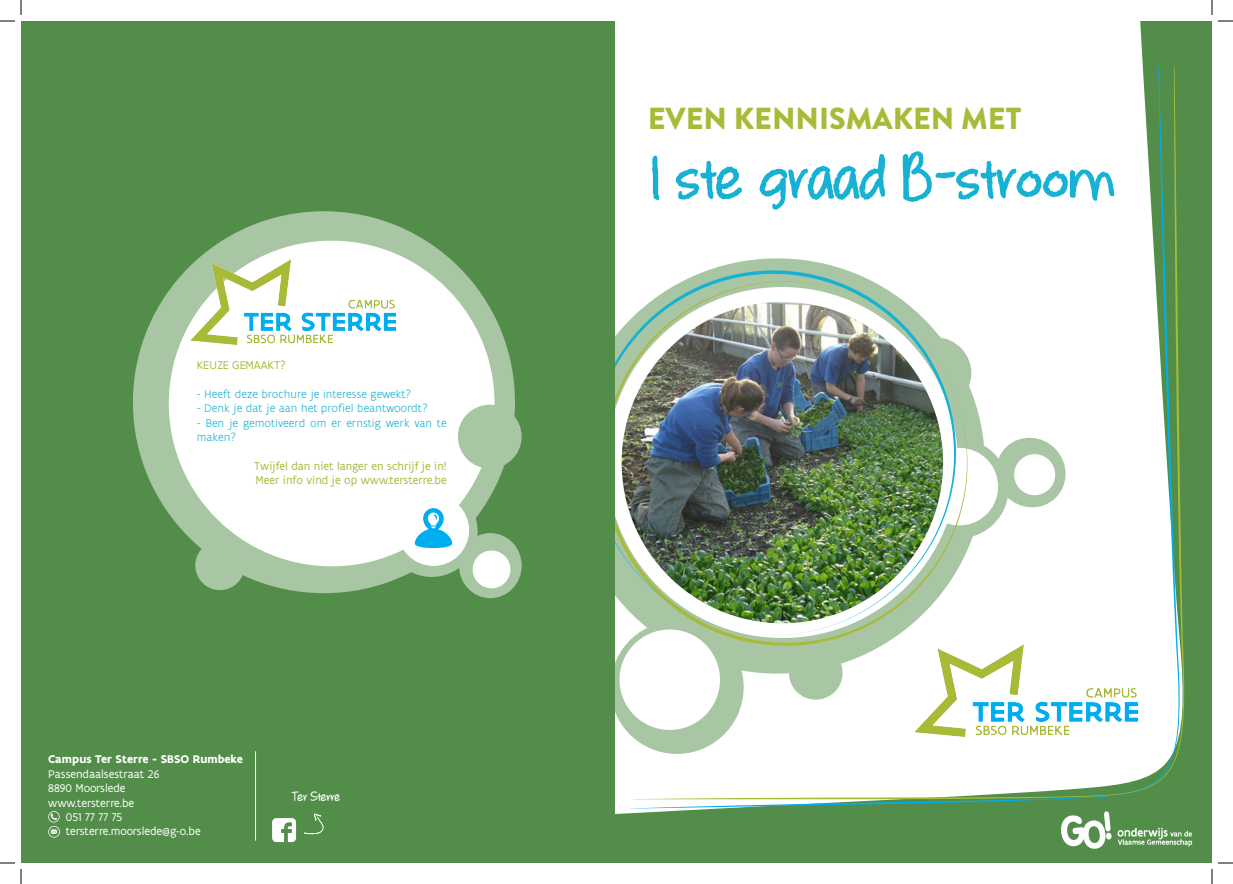
<style>
.page{position:relative;width:1233px;height:884px;background:#fff}
.page>*{position:absolute;margin:0;border:0;box-sizing:border-box;transform-origin:0 0}
.t1{font:700 73px "whateverittakes";color:#16b1d3}
.t2{font:900 30.4px "Brandon Grotesque";color:#a8ba38}
.t3{font:700 15px "whateverittakes";color:#fff}
.t4{font:300 12px/14.4px "Flanders Art Sans";color:#16b1d3}
.t5{font:12px/14.4px "Flanders Art Sans";color:#fff}
.t6{font:12px "Flanders Art Sans";color:#aab938}
.t7{font:700 12px "Flanders Art Sans";color:#fff}
.t8{font:12px "Flanders Art Sans";color:#a8ba38}
</style>
<div class="page">
<svg style="left:615px;top:21px;width:597px;height:842px;fill:#528e49"></svg>
<svg style="left:633px;top:44px;width:551px;height:755px"></svg>
<img style="left:1061px;top:812px;width:131px;height:36px">
<svg style="left:615px;top:236px;width:392px;height:460px"></svg>
<svg style="left:786px;top:646px;width:59px;height:57px"></svg>
<svg style="left:967px;top:333px;width:8px;height:78px"></svg>
<svg style="left:967px;top:433px;width:102px;height:111px"></svg>
<svg style="left:615px;top:646px;width:136px;height:115px"></svg>
<svg style="left:615px;top:281px;width:352px;height:365px"></svg>
<img style="left:615px;top:270px;width:341px;height:365px">
<img style="left:914px;top:644px;width:223px;height:92px">
<div style="left:21px;top:21px;width:594px;height:842px;background:#528e49"></div>
<div style="left:133px;top:211px;width:382px;height:382px;background:#a9c6a4;border-radius:50%"></div>
<div style="left:195px;top:541px;width:50px;height:49px;background:#a9c6a4;border-radius:50%"></div>
<div style="left:459px;top:533px;width:62px;height:65px;background:#a9c6a4;border-radius:50%"></div>
<div style="left:386px;top:485px;width:91px;height:92px;background:#a9c6a4;border-radius:50%"></div>
<div style="left:169px;top:241px;width:325px;height:325px;background:#fff;border-radius:50%"></div>
<div style="left:398px;top:494px;width:71px;height:72px;background:#fff;border-radius:50%"></div>
<div style="left:472px;top:550px;width:38px;height:38px;background:#fff;border-radius:50%"></div>
<div style="left:458px;top:405px;width:63px;height:63px;background:#a9c6a4;border-radius:50%"></div>
<img style="left:191px;top:259px;width:204px;height:85px">
<svg style="left:48px;top:811px;width:12px;height:27px"></svg>
<hr style="left:255px;top:751px;width:1px;height:90px;background:#fff">
<div style="left:619px;top:629px;width:101px;height:101px;background:#fff;border-radius:50%"></div>
<svg style="left:272px;top:818px;width:24px;height:24px"></svg>
<svg style="left:304px;top:813px;width:19px;height:21px"></svg>
<svg style="left:415px;top:508px;width:37px;height:40px"></svg>
<svg style="left:1218px;top:20px;width:15px;height:2px"></svg>
<svg style="left:1218px;top:862px;width:15px;height:2px"></svg>
<svg style="left:0;top:0;width:22px;height:22px"></svg>
<svg style="left:0;top:862px;width:22px;height:22px"></svg>
<svg style="left:1211px;top:0;width:1px;height:15px"></svg>
<svg style="left:1211px;top:869px;width:1px;height:15px"></svg>
<p class="t8" style="left:197px;top:358px;width:91px">KEUZE GEMAAKT?</p>
<p class="t4" style="left:197px;top:387px;width:216px">- Heeft deze brochure je interesse gewekt?</p>
<p class="t4" style="left:197px;top:402px;width:232px">- Denk je dat je aan het profiel beantwoordt?</p>
<p class="t4" style="left:197px;top:416px;width:251px">- Ben je gemotiveerd om er ernstig werk van te maken?</p>
<p class="t6" style="left:254px;top:459px;width:194px">Twijfel dan niet langer en schrijf je in!</p>
<p class="t6" style="left:255px;top:473px;width:193px">Meer info vind je op www.tersterre.be</p>
<p class="t7" style="left:48px;top:752px;width:196px">Campus Ter Sterre - SBSO Rumbeke</p>
<p class="t5" style="left:48px;top:767px;width:113px">Passendaalsestraat 26</p>
<p class="t5" style="left:48px;top:781px;width:87px">8890 Moorslede www.tersterre.be</p>
<p class="t5" style="left:66px;top:810px;width:58px">051 77 77 75</p>
<p class="t5" style="left:66px;top:824px;width:136px">tersterre.moorslede@g-o.be</p>
<p class="t3" style="left:292px;top:787px;width:50px">Ter Sterre</p>
<p class="t2" style="left:648px;top:97px;width:375px">EVEN KENNISMAKEN MET</p>
<p class="t1" style="left:650px;top:133px;width:469px">1 ste graad B-stroom</p>
</div>
